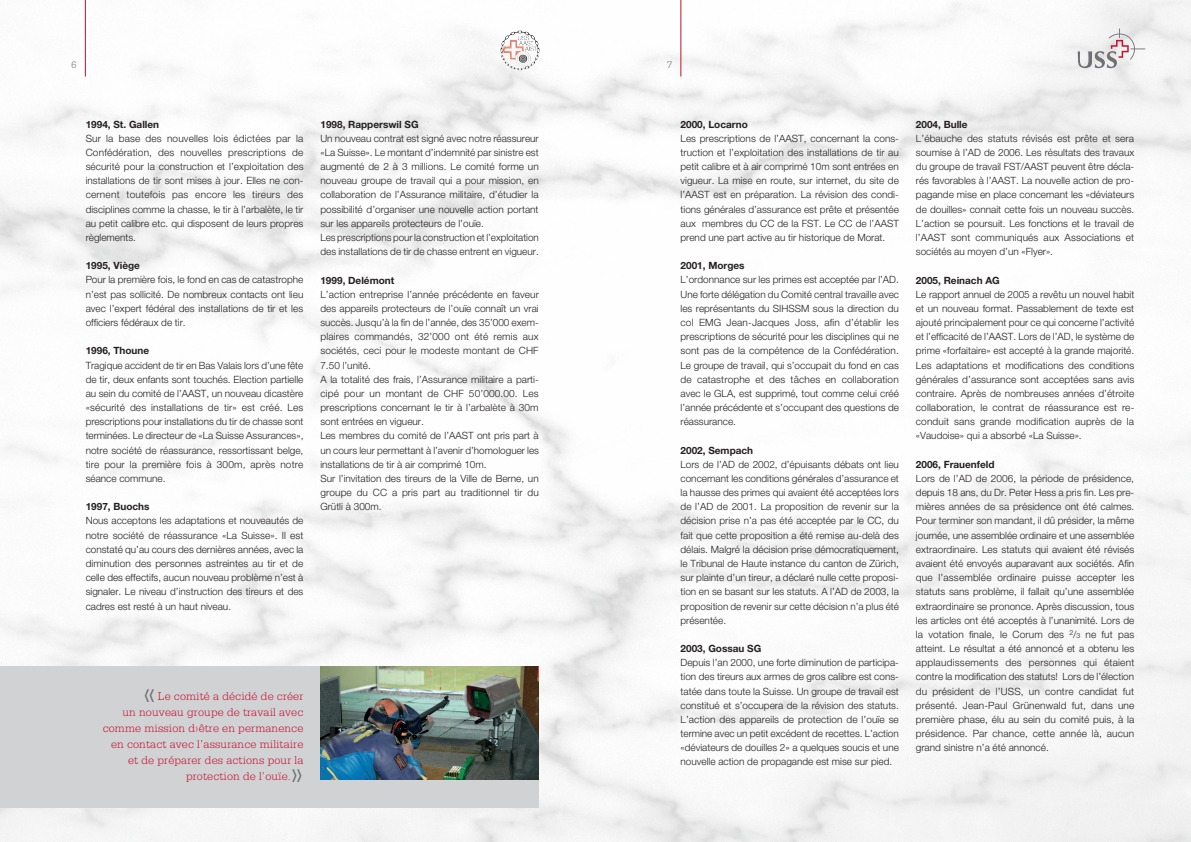
<style>
.page{position:relative;width:1191px;height:842px;background:#fff}
.page>*{position:absolute;margin:0;border:0;box-sizing:border-box;transform-origin:0 0}
.t1{font:300 32px "Serifa Std";color:#6c6d70}
.t2{font:300 12px "Serifa Std";letter-spacing:.01em;color:#c3102e}
.t3{font:300 10px/14.2px "Helvetica Neue LT Std";color:#231f20;text-align:justify}
.t4{font:700 10px "Helvetica Neue LT Std";color:#231f20}
.t5{font:300 10px "Serifa Std";color:#6c6d70}
.s1{font-size:7px}
</style>
<div class="page">
<img style="left:0;top:0;width:1191px;height:842px">
<hr style="left:85px;top:0;width:1px;height:77px;background:#c3102e">
<hr style="left:680px;top:0;width:1px;height:77px;background:#c3102e">
<svg style="left:1077px;top:29px;width:68px;height:39px"></svg>
<div style="left:0;top:666px;width:539px;height:142px;background:#d1d2d4"></div>
<img style="left:320px;top:666px;width:219px;height:114px">
<img style="left:500px;top:30px;width:20px;height:23px">
<p class="t5" style="left:72px;top:59px;width:6px">6</p>
<p class="t5" style="left:667px;top:59px;width:6px">7</p>
<p class="t4" style="left:86px;top:118px;width:75px">1994, St. Gallen</p>
<p class="t3" style="left:86px;top:131px;width:219px">Sur la base des nouvelles lois édictées par la Confédération, des nouvelles prescriptions de sécurité pour la construction et l’exploitation des installations de tir sont mises à jour. Elles ne con&shy;cernent toutefois pas encore les tireurs des disciplines comme la chasse, le tir à l’arbalète, le tir au petit calibre etc. qui disposent de leurs propres règlements.</p>
<p class="t4" style="left:86px;top:260px;width:56px">1995, Viège</p>
<p class="t3" style="left:86px;top:273px;width:219px">Pour la première fois, le fond en cas de catastrophe n’est pas sollicité. De nombreux contacts ont lieu avec l’expert fédéral des installations de tir et les officiers fédéraux de tir.</p>
<p class="t4" style="left:86px;top:345px;width:65px">1996, Thoune</p>
<p class="t3" style="left:86px;top:358px;width:219px">Tragique accident de tir en Bas Valais lors d’une fête de tir, deux enfants sont touchés. Election partielle au sein du comité de l’AAST, un nouveau dicastère «sécurité des installations de tir» est créé. Les prescriptions pour installations du tir de chasse sont terminées. Le directeur de «La Suisse Assurances», notre société de réassurance, ressortissant belge, tire pour la première fois à 300m, après notre séance commune.</p>
<p class="t4" style="left:86px;top:500px;width:65px">1997, Buochs</p>
<p class="t3" style="left:86px;top:514px;width:219px">Nous acceptons les adaptations et nouveautés de notre société de réassurance «La Suisse». Il est constaté qu’au cours des dernières années, avec la diminution des personnes astreintes au tir et de celle des effectifs, aucun nouveau problème n’est à signaler. Le niveau d’instruction des tireurs et des cadres est resté à un haut niveau.</p>
<p class="t4" style="left:320px;top:118px;width:100px">1998, Rapperswil SG</p>
<p class="t3" style="left:320px;top:131px;width:220px;text-align:left">Un nouveau contrat est signé avec notre réassureur «La Suisse». Le montant d’indemnité par sinistre est augmenté de 2 à 3 millions. Le comité forme un nouveau groupe de travail qui a pour mission, en collaboration de l’Assurance militaire, d’étudier la possibilité d’organiser une nouvelle action portant sur les appareils protecteurs de l’ouïe.<br>Les prescriptions pour la construction et l’exploitation des installations de tir de chasse entrent en vigueur.</p>
<p class="t4" style="left:320px;top:274px;width:75px">1999, Delémont</p>
<p class="t3" style="left:320px;top:287px;width:220px;text-align:left">L’action entreprise l’année précédente en faveur des appareils protecteurs de l’ouïe connaît un vrai succès. Jusqu’à la fin de l’année, des 35’000 exem&shy;plaires commandés, 32’000 ont été remis aux sociétés, ceci pour le modeste montant de CHF 7.50 l’unité.<br>A la totalité des frais, l’Assurance militaire a parti&shy;cipé pour un montant de CHF 50’000.00. Les prescriptions concernant le tir à l’arbalète à 30m sont entrées en vigueur.<br>Les membres du comité de l’AAST ont pris part à un cours leur permettant à l’avenir d’homologuer les installations de tir à air comprimé 10m.<br>Sur l’invitation des tireurs de la Ville de Berne, un groupe du CC a pris part au traditionnel tir du Grütli à 300m.</p>
<h1 class="t1" style="left:143px;top:674px;width:14px">«</h1>
<p class="t2" style="left:158px;top:689px;width:147px">Le comité a décidé de créer</p>
<p class="t2" style="left:122px;top:705px;width:182px">un nouveau groupe de travail avec</p>
<p class="t2" style="left:103px;top:721px;width:202px">comme mission d›être en permanence</p>
<p class="t2" style="left:111px;top:737px;width:194px">en contact avec l’assurance militaire</p>
<p class="t2" style="left:128px;top:753px;width:177px">et de préparer des actions pour la</p>
<p class="t2" style="left:186px;top:769px;width:106px">protection de l’ouïe.</p>
<h1 class="t1" style="left:291px;top:754px;width:14px">»</h1>
<p class="t4" style="left:680px;top:118px;width:69px">2000, Locarno</p>
<p class="t3" style="left:680px;top:131px;width:220px">Les prescriptions de l’AAST, concernant la cons&shy;truction et l’exploitation des installations de tir au petit calibre et à air comprimé 10m sont entrées en vigueur. La mise en route, sur internet, du site de l’AAST est en préparation. La révision des condi&shy;tions générales d’assurance est prête et présentée aux membres du CC de la FST. Le CC de l’AAST prend une part active au tir historique de Morat.</p>
<p class="t4" style="left:680px;top:260px;width:66px">2001, Morges</p>
<p class="t3" style="left:680px;top:273px;width:220px">L’ordonnance sur les primes est acceptée par l’AD.<br>Une forte délégation du Comité central travaille avec les représentants du SIHSSM sous la direction du col EMG Jean-Jacques Joss, afin d’établir les prescriptions de sécurité pour les disciplines qui ne sont pas de la compétence de la Confédération.<br>Le groupe de travail, qui s’occupait du fond en cas de catastrophe et des tâches en collaboration avec le GLA, est supprimé, tout comme celui créé l’année précédente et s’occupant des questions de réassurance.</p>
<p class="t4" style="left:680px;top:444px;width:74px">2002, Sempach</p>
<p class="t3" style="left:680px;top:457px;width:220px">Lors de l’AD de 2002, d’épuisants débats ont lieu concernant les conditions générales d’assurance et la hausse des primes qui avaient été acceptées lors de l’AD de 2001. La proposition de revenir sur la décision prise n’a pas été acceptée par le CC, du fait que cette proposition a été remise au-delà des délais. Malgré la décision prise démocratiquement, le Tribunal de Haute instance du canton de Zürich, sur plainte d’un tireur, a déclaré nulle cette proposi&shy;tion en se basant sur les statuts. A l’AD de 2003, la proposition de revenir sur cette décision n’a plus été présentée.</p>
<p class="t4" style="left:680px;top:642px;width:82px">2003, Gossau SG</p>
<p class="t3" style="left:680px;top:655px;width:220px">Depuis l’an 2000, une forte diminution de participa&shy;tion des tireurs aux armes de gros calibre est cons&shy;tatée dans toute la Suisse. Un groupe de travail est constitué et s’occupera de la révision des statuts.<br>L’action des appareils de protection de l’ouïe se termine avec un petit excédent de recettes. L’action «déviateurs de douilles 2» a quelques soucis et une nouvelle action de propagande est mise sur pied.</p>
<p class="t4" style="left:916px;top:118px;width:53px">2004, Bulle</p>
<p class="t3" style="left:916px;top:131px;width:220px">L’ébauche des statuts révisés est prête et sera soumise à l’AD de 2006. Les résultats des travaux du groupe de travail FST/AAST peuvent être décla&shy;rés favorables à l’AAST. La nouvelle action de pro&shy;pagande mise en place concernant les «déviateurs de douilles» connait cette fois un nouveau succès.<br>L’action se poursuit. Les fonctions et le travail de l’AAST sont communiqués aux Associations et sociétés au moyen d’un «Flyer».</p>
<p class="t4" style="left:916px;top:274px;width:85px">2005, Reinach AG</p>
<p class="t3" style="left:916px;top:287px;width:220px">Le rapport annuel de 2005 a revêtu un nouvel habit et un nouveau format. Passablement de texte est ajouté principalement pour ce qui concerne l’activité et l’efficacité de l’AAST. Lors de l’AD, le système de prime «forfaitaire» est accepté à la grande majorité.<br>Les adaptations et modifications des conditions générales d’assurance sont acceptées sans avis contraire. Après de nombreuses années d’étroite collaboration, le contrat de réassurance est re&shy;conduit sans grande modification auprès de la «Vaudoise» qui a absorbé «La Suisse».</p>
<p class="t4" style="left:916px;top:458px;width:80px">2006, Frauenfeld</p>
<p class="t3" style="left:916px;top:471px;width:220px">Lors de l’AD de 2006, la période de présidence, depuis 18 ans, du Dr. Peter Hess a pris fin. Les pre&shy;mières années de sa présidence ont été calmes.<br>Pour terminer son mandant, il dû présider, la même journée, une assemblée ordinaire et une assemblée extraordinaire. Les statuts qui avaient été révisés avaient été envoyés auparavant aux sociétés. Afin que l’assemblée ordinaire puisse accepter les statuts sans problème, il fallait qu’une assemblée extraordinaire se prononce. Après discussion, tous les articles ont été acceptés à l’unanimité. Lors de la votation finale, le Corum des <sup>2</sup>/<span class="s1">3</span> ne fut pas atteint. Le résultat a été annoncé et a obtenu les applaudissements des personnes qui étaient contre la modification des statuts! Lors de l’élection du président de l’USS, un contre candidat fut présenté. Jean-Paul Grünenwald fut, dans une première phase, élu au sein du comité puis, à la présidence. Par chance, cette année là, aucun grand sinistre n’a été annoncé.</p>
</div>
